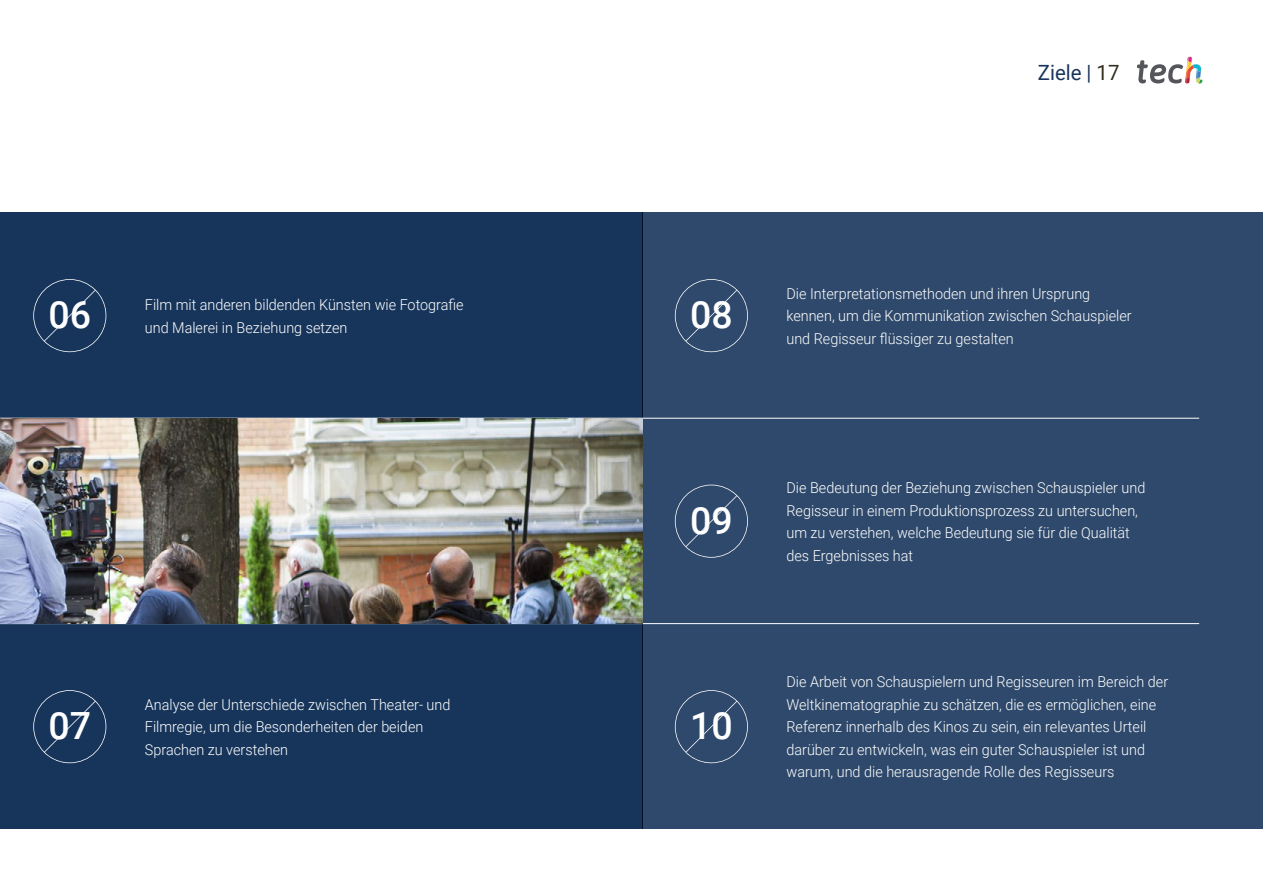
<style>
.page{position:relative;width:1263px;height:893px;background:#fff}
.page>*{position:absolute;margin:0;border:0;box-sizing:border-box;transform-origin:0 0}
.t1{font:500 37.5px "Roboto";color:#fff}
.t2{font:21px "Roboto";color:#1a355c}
.t3{font:300 15px/22.5px "Roboto";color:#fff;scale:.96 1}
.s1{color:#312e20}
</style>
<div class="page">
<svg style="left:1137px;top:57px;width:65px;height:27px"></svg>
<div style="left:0;top:213px;width:642px;height:616px;background:#17355b"></div>
<div style="left:642px;top:213px;width:621px;height:616px;background:#2e496b"></div>
<svg style="left:33px;top:279px;width:73px;height:73px"></svg>
<svg style="left:675px;top:279px;width:73px;height:73px"></svg>
<svg style="left:33px;top:690px;width:73px;height:73px"></svg>
<svg style="left:675px;top:485px;width:73px;height:73px"></svg>
<svg style="left:675px;top:690px;width:73px;height:73px"></svg>
<hr style="left:0;top:418px;width:1199px;height:1px;background:#fff">
<hr style="left:0;top:623px;width:1199px;height:1px;background:#fff">
<img style="left:0;top:418px;width:642px;height:205px">
<h2 class="t2" style="left:1038px;top:57px;width:83px">Ziele | <span class="s1">17</span></h2>
<p class="t3" style="left:145px;top:293px;width:334px">Film mit anderen bildenden Künsten wie Fotografie und Malerei in Beziehung setzen</p>
<p class="t3" style="left:786px;top:282px;width:361px">Die Interpretationsmethoden und ihren Ursprung kennen, um die Kommunikation zwischen Schauspieler und Regisseur flüssiger zu gestalten</p>
<h1 class="t1" style="left:49px;top:289px;width:44px">06</h1>
<h1 class="t1" style="left:690px;top:289px;width:44px">08</h1>
<h1 class="t1" style="left:49px;top:700px;width:44px">07</h1>
<p class="t3" style="left:145px;top:693px;width:320px">Analyse der Unterschiede zwischen Theater- und<br>Filmregie, um die Besonderheiten der beiden<br>Sprachen zu verstehen</p>
<h1 class="t1" style="left:690px;top:494px;width:44px">09</h1>
<h1 class="t1" style="left:690px;top:700px;width:44px">10</h1>
<p class="t3" style="left:786px;top:476px;width:375px">Die Bedeutung der Beziehung zwischen Schauspieler und Regisseur in einem Produktionsprozess zu untersuchen, um zu verstehen, welche Bedeutung sie für die Qualität des Ergebnisses hat</p>
<p class="t3" style="left:786px;top:670px;width:399px">Die Arbeit von Schauspielern und Regisseuren im Bereich der Weltkinematographie zu schätzen, die es ermöglichen, eine Referenz innerhalb des Kinos zu sein, ein relevantes Urteil darüber zu entwickeln, was ein guter Schauspieler ist und warum, und die herausragende Rolle des Regisseurs</p>
</div>
